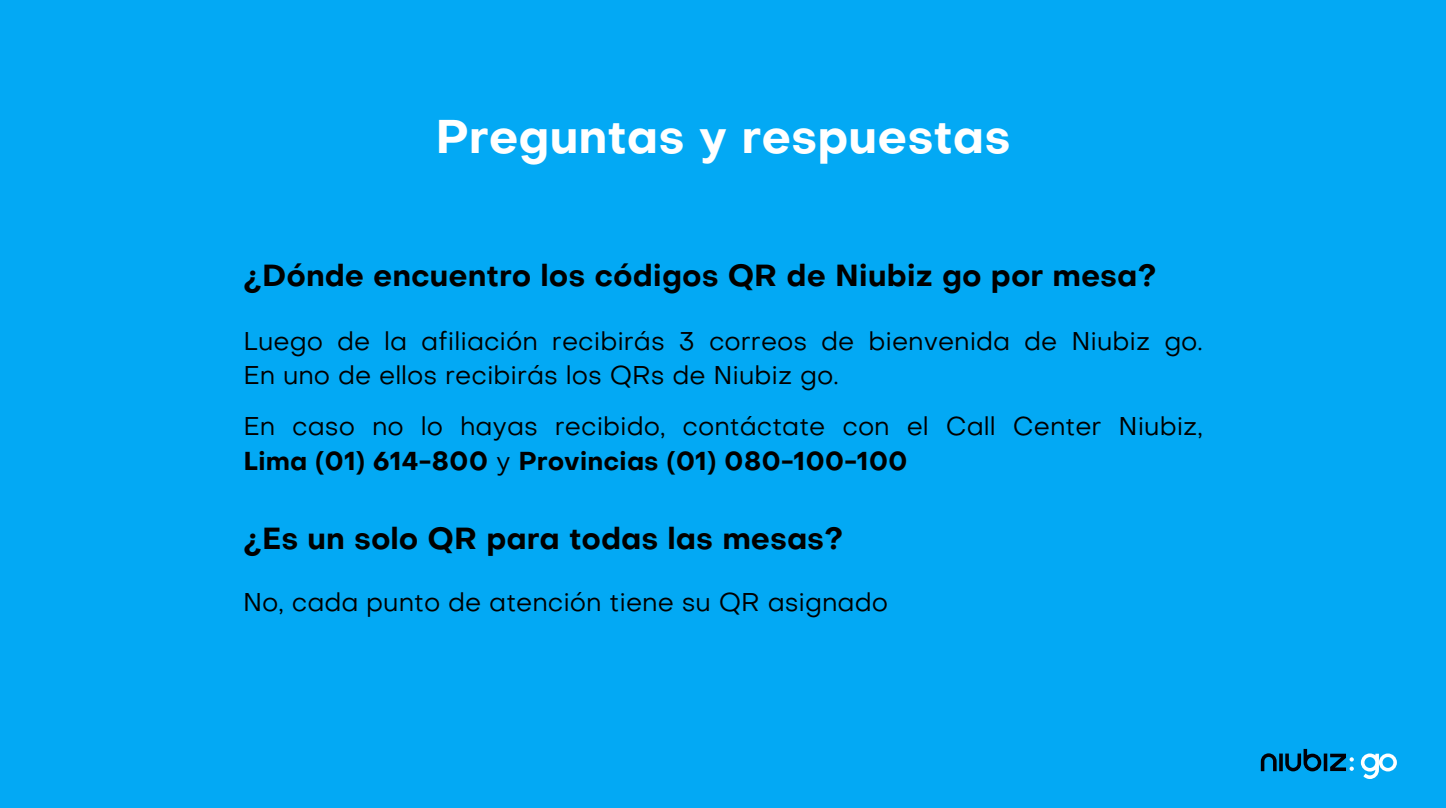
<style>
.page{position:relative;width:1446px;height:808px;background:#03a9f4}
.page>*{position:absolute;margin:0;border:0;box-sizing:border-box;transform-origin:0 0}
.t1{font:700 46.5px "Objective";color:#fff}
.t2{font:700 30px "Objective";color:#000}
.t3{font:25.5px/34.5px "Objective";color:#000}
.s1{font-weight:700}
</style>
<div class="page">
<svg style="left:1261px;top:749px;width:93px;height:22px"></svg>
<svg style="left:1361px;top:753px;width:36px;height:26px"></svg>
<h1 class="t1" style="left:435px;top:103px;width:577px">Preguntas y respuestas</h1>
<p class="t2" style="left:243px;top:254px;width:915px">¿Dónde encuentro los códigos QR de Niubiz go por mesa?</p>
<p class="t3" style="left:243px;top:324px;width:961px">Luego de la afiliación recibirás 3 correos de bienvenida de Niubiz go.<br>En uno de ellos recibirás los QRs de Niubiz go.</p>
<p class="t3" style="left:243px;top:409px;width:961px">En caso no lo hayas recibido, contáctate con el Call Center Niubiz,<br><span class="s1">Lima (01) 614-800</span> y <span class="s1">Provincias (01) 080-100-100</span></p>
<p class="t2" style="left:243px;top:517px;width:601px">¿Es un solo QR para todas las mesas?</p>
<p class="t3" style="left:243px;top:585px;width:646px">No, cada punto de atención tiene su QR asignado</p>
</div>
